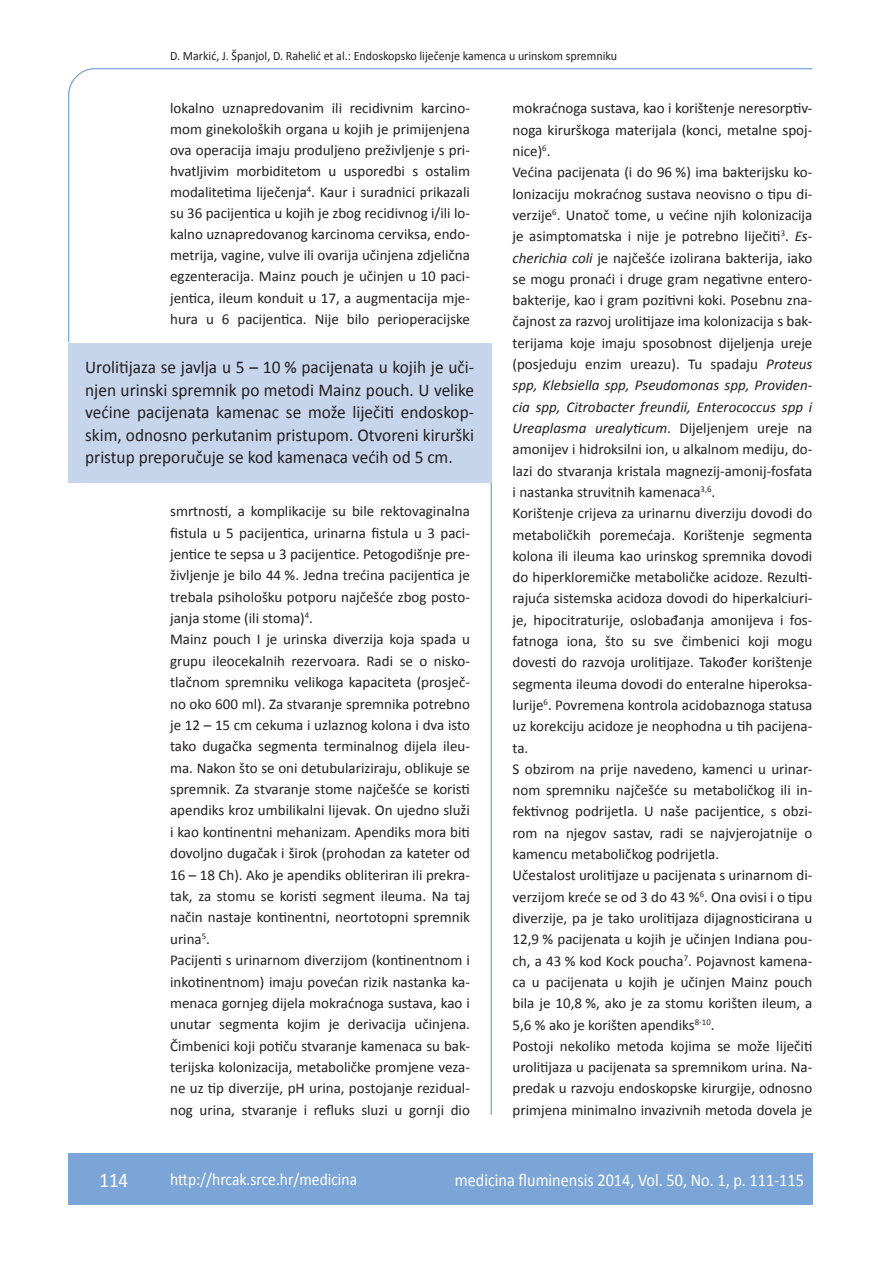
<style>
.page{position:relative;width:889px;height:1268px;background:#fff}
.page>*{position:absolute;margin:0;border:0;box-sizing:border-box;transform-origin:0 0}
.t1{font:21px "Calibri";color:#fff;scale:.9 1}
.t2{font:18px/22.5px "Calibri";color:#231f20;text-align:justify;scale:.96 1}
.t3{font:18px "Calibri";color:#fff;scale:.9 1}
.t4{font:17.25px "Calibri";color:#fff;scale:.9 1}
.t5{font:15px/21.3px "Calibri";color:#231f20}
.t6{font:12.75px "Calibri";color:#231f20;scale:.94 1}
.s1{font-style:italic}
</style>
<div class="page">
<svg style="left:68px;top:68px;width:745px;height:274px"></svg>
<hr style="left:490px;top:482px;width:2px;height:632px;background:#7ca5d7">
<div style="left:68px;top:1152px;width:744px;height:51px;background:#7ca5d7"></div>
<div style="left:68px;top:342px;width:423px;height:140px;background:#c6d5ec"></div>
<p class="t6" style="left:170px;top:47px;width:477px">D. Markić, J. Španjol, D. Rahelić et al.: Endoskopsko liječenje kamenca u urinskom spremniku</p>
<p class="t5" style="left:170px;top:97px;width:301px;text-align:justify">lokalno uznapredovanim ili recidivnim karcino&shy;mom ginekoloških organa u kojih je primijenjena ova operacija imaju produljeno preživljenje s pri&shy;hvatljivim morbiditetom u usporedbi s ostalim modalitetima liječenja<sup>4</sup>. Kaur i suradnici prikazali su 36 pacijentica u kojih je zbog recidivnog i/ili lo&shy;kalno uznapredovanog karcinoma cerviksa, endo&shy;metrija, vagine, vulve ili ovarija učinjena zdjelična egzenteracija. Mainz pouch je učinjen u 10 paci&shy;jentica, ileum konduit u 17, a augmentacija mje&shy;hura u 6 pacijentica. Nije bilo perioperacijske</p>
<p class="t5" style="left:512px;top:97px;width:301px">mokraćnoga sustava, kao i korištenje neresorptiv&shy;noga kirurškoga materijala (konci, metalne spoj&shy;nice)<sup>6</sup>.<br>Većina pacijenata (i do 96 %) ima bakterijsku ko&shy;lonizaciju mokraćnog sustava neovisno o tipu di&shy;verzije<sup>6</sup>. Unatoč tome, u većine njih kolonizacija je asimptomatska i nije je potrebno liječiti<sup>3</sup>. <span class="s1">Es&shy;cherichia coli</span> je najčešće izolirana bakterija, iako se mogu pronaći i druge gram negativne entero&shy;bakterije, kao i gram pozitivni koki. Posebnu zna&shy;čajnost za razvoj urolitijaze ima kolonizacija s bak&shy;terijama koje imaju sposobnost dijeljenja ureje (posjeduju enzim ureazu). Tu spadaju <span class="s1">Proteus spp, Klebsiella spp, Pseudomonas spp, Providen&shy;cia spp, Citrobacter freundii, Enterococcus spp i Ureaplasma urealyticum</span>. Dijeljenjem ureje na amonijev i hidroksilni ion, u alkalnom mediju, do&shy;lazi do stvaranja kristala magnezij-amonij-fosfata i nastanka struvitnih kamenaca<sup>3,6</sup>.<br>Korištenje crijeva za urinarnu diverziju dovodi do metaboličkih poremećaja. Korištenje segmenta kolona ili ileuma kao urinskog spremnika dovodi do hiperkloremičke metaboličke acidoze. Rezulti&shy;rajuća sistemska acidoza dovodi do hiperkalciuri&shy;je, hipocitraturije, oslobađanja amonijeva i fos&shy;fatnoga iona, što su sve čimbenici koji mogu dovesti do razvoja urolitijaze. Također korištenje segmenta ileuma dovodi do enteralne hiperoksa&shy;lurije<sup>6</sup>. Povremena kontrola acidobaznoga statusa uz korekciju acidoze je neophodna u tih pacijena&shy;ta.<br>S obzirom na prije navedeno, kamenci u urinar&shy;nom spremniku najčešće su metaboličkog ili in&shy;fektivnog podrijetla. U naše pacijentice, s obzi&shy;rom na njegov sastav, radi se najvjerojatnije o kamencu metaboličkog podrijetla.<br>Učestalost urolitijaze u pacijenata s urinarnom di&shy;verzijom kreće se od 3 do 43 %<sup>6</sup>. Ona ovisi i o tipu diverzije, pa je tako urolitijaza dijagnosticirana u 12,9 % pacijenata u kojih je učinjen Indiana pou&shy;ch, a 43 % kod Kock poucha<sup>7</sup>. Pojavnost kamena&shy;ca u pacijenata u kojih je učinjen Mainz pouch bila je 10,8 %, ako je za stomu korišten ileum, a 5,6 % ako je korišten apendiks<sup>8-10</sup>.<br>Postoji nekoliko metoda kojima se može liječiti urolitijaza u pacijenata sa spremnikom urina. Na&shy;predak u razvoju endoskopske kirurgije, odnosno primjena minimalno invazivnih metoda dovela je</p>
<p class="t2" style="left:85px;top:355px;width:406px">Urolitijaza se javlja u 5 – 10 % pacijenata u kojih je uči&shy;njen urinski spremnik po metodi Mainz pouch. U velike većine pacijenata kamenac se može liječiti endoskop&shy;skim, odnosno perkutanim pristupom. Otvoreni kirurški pristup preporučuje se kod kamenaca većih od 5 cm.</p>
<p class="t5" style="left:170px;top:499px;width:301px">smrtnosti, a komplikacije su bile rektovaginalna fistula u 5 pacijentica, urinarna fistula u 3 paci&shy;jentice te sepsa u 3 pacijentice. Petogodišnje pre&shy;življenje je bilo 44 %. Jedna trećina pacijentica je trebala psihološku potporu najčešće zbog posto&shy;janja stome (ili stoma)<sup>4</sup>.<br>Mainz pouch I je urinska diverzija koja spada u grupu ileocekalnih rezervoara. Radi se o nisko&shy;tlačnom spremniku velikoga kapaciteta (prosječ&shy;no oko 600 ml). Za stvaranje spremnika potrebno je 12 – 15 cm cekuma i uzlaznog kolona i dva isto tako dugačka segmenta terminalnog dijela ileu&shy;ma. Nakon što se oni detubulariziraju, oblikuje se spremnik. Za stvaranje stome najčešće se koristi apendiks kroz umbilikalni lijevak. On ujedno služi i kao kontinentni mehanizam. Apendiks mora biti dovoljno dugačak i širok (prohodan za kateter od 16 – 18 Ch). Ako je apendiks obliteriran ili prekra&shy;tak, za stomu se koristi segment ileuma. Na taj način nastaje kontinentni, neortotopni spremnik urina<sup>5</sup>.<br>Pacijenti s urinarnom diverzijom (kontinentnom i inkotinentnom) imaju povećan rizik nastanka ka&shy;menaca gornjeg dijela mokraćnoga sustava, kao i unutar segmenta kojim je derivacija učinjena.<br>Čimbenici koji potiču stvaranje kamenaca su bak&shy;terijska kolonizacija, metaboličke promjene veza&shy;ne uz tip diverzije, pH urina, postojanje rezidual&shy;nog urina, stvaranje i refluks sluzi u gornji dio</p>
<h1 class="t1" style="left:99px;top:1166px;width:33px">114</h1>
<p class="t4" style="left:170px;top:1167px;width:209px">http://hrcak.srce.hr/medicina</p>
<p class="t3" style="left:455px;top:1168px;width:389px">medicina fluminensis 2014, Vol. 50, No. 1, p. 111-115</p>
</div>
